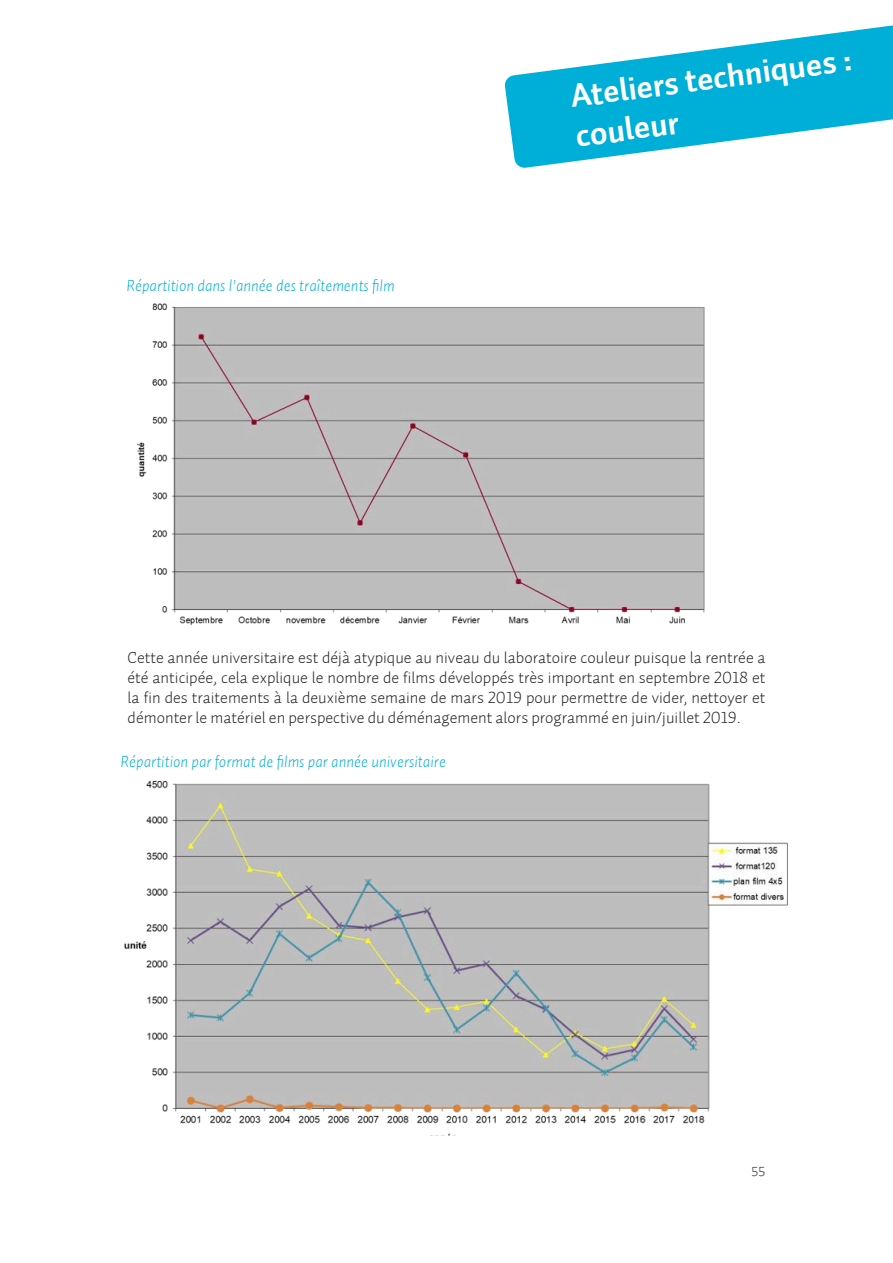
<style>
.page{position:relative;width:893px;height:1263px;background:#fff}
.page>*{position:absolute;margin:0;border:0;box-sizing:border-box;transform-origin:0 0}
.texte_cartouches_sou{font:33px/38.8px "Auto 3 Bold LF";color:#fff}
.Texte_standard{font:16.5px/19.8px "Auto 1 Light LF";color:#231f20;text-align:justify}
.txt_std_cyan_ital{font:16.5px "Auto 1 Light Italic LF";color:#00afd7}
.t1{font:13.5px "Auto 1 Light LF";color:#231f20}
</style>
<div class="page">
<svg style="left:504px;top:25px;width:389px;height:143px;fill:#00afd7"></svg>
<img style="left:137px;top:303px;width:568px;height:322px">
<img style="left:124px;top:780px;width:664px;height:355px">
<p class="txt_std_cyan_ital" style="left:126px;top:275px;width:270px">Répartition dans l'année des traîtements film</p>
<p class="texte_cartouches_sou" style="left:568px;top:79px;width:286px;rotate:-8deg">Ateliers techniques : couleur</p>
<p class="Texte_standard" style="left:128px;top:648px;width:639px">Cette année universitaire est déjà atypique au niveau du laboratoire couleur puisque la rentrée a été anticipée, cela explique le nombre de films développés très important en septembre 2018 et la fin des traitements à la deuxième semaine de mars 2019 pour permettre de vider, nettoyer et démonter le matériel en perspective du déménagement alors programmé en juin/juillet 2019.</p>
<p class="txt_std_cyan_ital" style="left:121px;top:751px;width:327px">Répartition par format de films par année universitaire</p>
<p class="t1" style="left:751px;top:1162px;width:15px">55</p>
</div>
